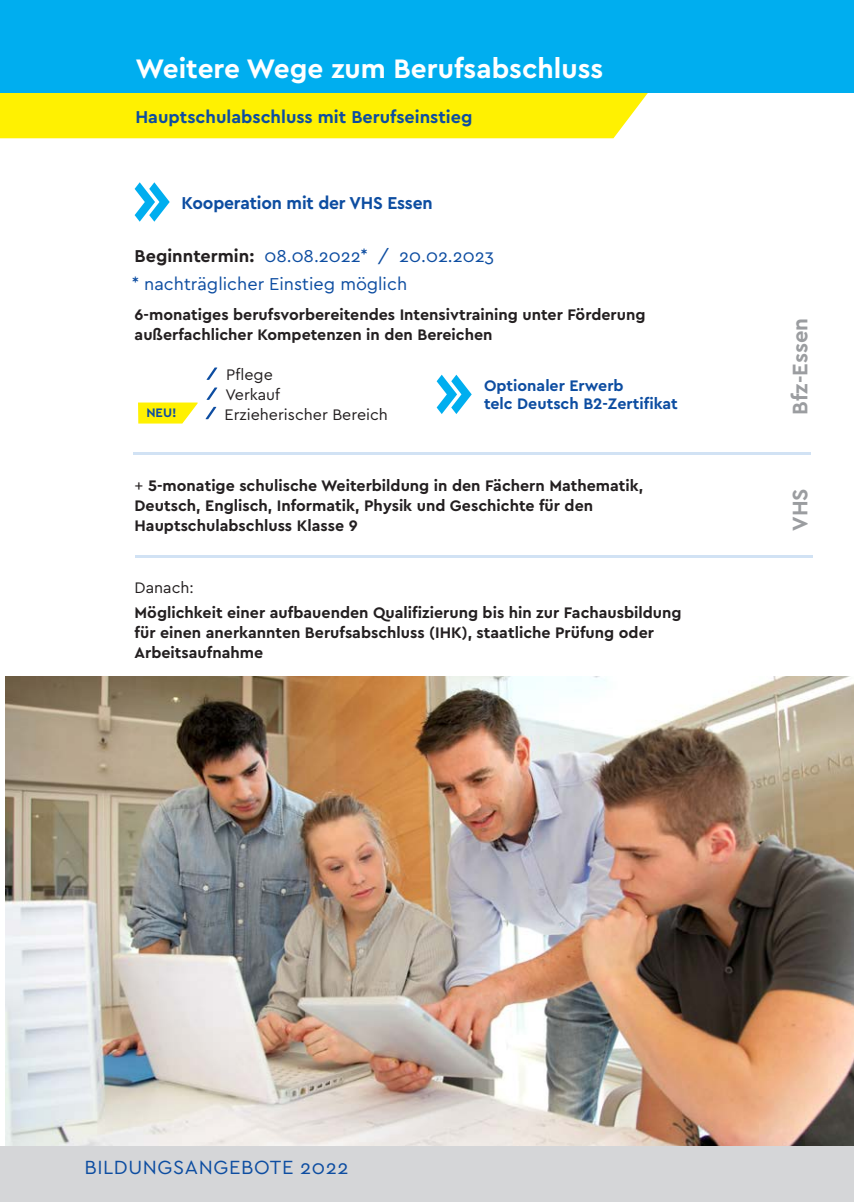
<style>
.page{position:relative;width:854px;height:1202px;background:#fff}
.page>*{position:absolute;margin:0;border:0;box-sizing:border-box;transform-origin:0 0}
.t1{font:700 28px "Cera Pro";color:#fff}
.t2{font:700 22px "Cera Pro";color:#9b9da0}
.t3{font:20px "Cera Pro";letter-spacing:.03em;color:#0d4da1}
.t4{font:18px "Cera Pro";color:#0d4da1}
.t5{font:700 18px "Cera Pro";color:#0d4da1}
.t6{font:700 16px/20px "Cera Pro";color:#231f20}
.t7{font:16px/20px "Cera Pro";color:#231f20}
.t8{font:700 16px/18px "Cera Pro";color:#0d4da1}
.t9{font:700 13px "Cera Pro";color:#0d4da1}
.s1{font-weight:700;color:#231f20}
.s2{font-weight:400}
</style>
<div class="page">
<img style="left:6px;top:677px;width:847px;height:470px">
<svg style="left:206px;top:367px;width:11px;height:13px"></svg>
<svg style="left:206px;top:387px;width:11px;height:13px"></svg>
<hr style="left:133px;top:453px;width:678px;height:2px;background:#d1e2f4">
<hr style="left:135px;top:556px;width:677px;height:2px;background:#d1e2f4">
<div style="left:0;top:1147px;width:853px;height:55px;background:#d5d6d8"></div>
<div style="left:0;top:93px;width:647px;height:45px;background:#fff101"></div>
<div style="left:0;top:0;width:853px;height:93px;background:#00aeef"></div>
<svg style="left:134px;top:182px;width:36px;height:40px"></svg>
<svg style="left:436px;top:375px;width:35px;height:39px"></svg>
<svg style="left:206px;top:407px;width:10px;height:12px"></svg>
<svg style="left:138px;top:402px;width:59px;height:22px"></svg>
<h1 class="t1" style="left:135px;top:50px;width:469px">Weitere Wege zum Berufsabschluss</h1>
<p class="t5" style="left:135px;top:105px;width:338px">Hauptschulabschluss mit Berufseinstieg</p>
<p class="t5" style="left:181px;top:191px;width:252px">Kooperation mit der VHS Essen</p>
<p class="t4" style="left:134px;top:244px;width:361px"><span class="s1">Beginntermin:</span> 08.08.2022* / 20.02.2023</p>
<p class="t4" style="left:132px;top:272px;width:277px">* nachträglicher Einstieg möglich</p>
<p class="t6" style="left:134px;top:304px;width:512px">6-monatiges berufsvorbereitendes Intensivtraining unter Förderung außerfachlicher Kompetenzen in den Bereichen</p>
<p class="t7" style="left:224px;top:364px;width:165px">Pflege<br>Verkauf<br>Erzieherischer Bereich</p>
<p class="t8" style="left:484px;top:376px;width:195px">Optionaler Erwerb<br>telc Deutsch B2-Zertifikat</p>
<p class="t9" style="left:146px;top:404px;width:32px">NEU!</p>
<p class="t6" style="left:134px;top:475px;width:510px"><span class="s2">+</span> 5-monatige schulische Weiterbildung in den Fächern Mathematik,<br>Deutsch, Englisch, Informatik, Physik und Geschichte für den<br>Hauptschulabschluss Klasse 9</p>
<p class="t7" style="left:134px;top:576px;width:61px">Danach:</p>
<p class="t6" style="left:134px;top:602px;width:548px">Möglichkeit einer aufbauenden Qualifizierung bis hin zur Fachausbildung für einen anerkannten Berufsabschluss (IHK), staatliche Prüfung oder<br>Arbeitsaufnahme</p>
<h2 class="t2" style="left:785px;top:415px;width:98px;rotate:-90deg">Bfz-Essen</h2>
<h2 class="t2" style="left:785px;top:531px;width:44px;rotate:-90deg">VHS</h2>
<p class="t3" style="left:84px;top:1154px;width:265px">BILDUNGSANGEBOTE 2022</p>
</div>
